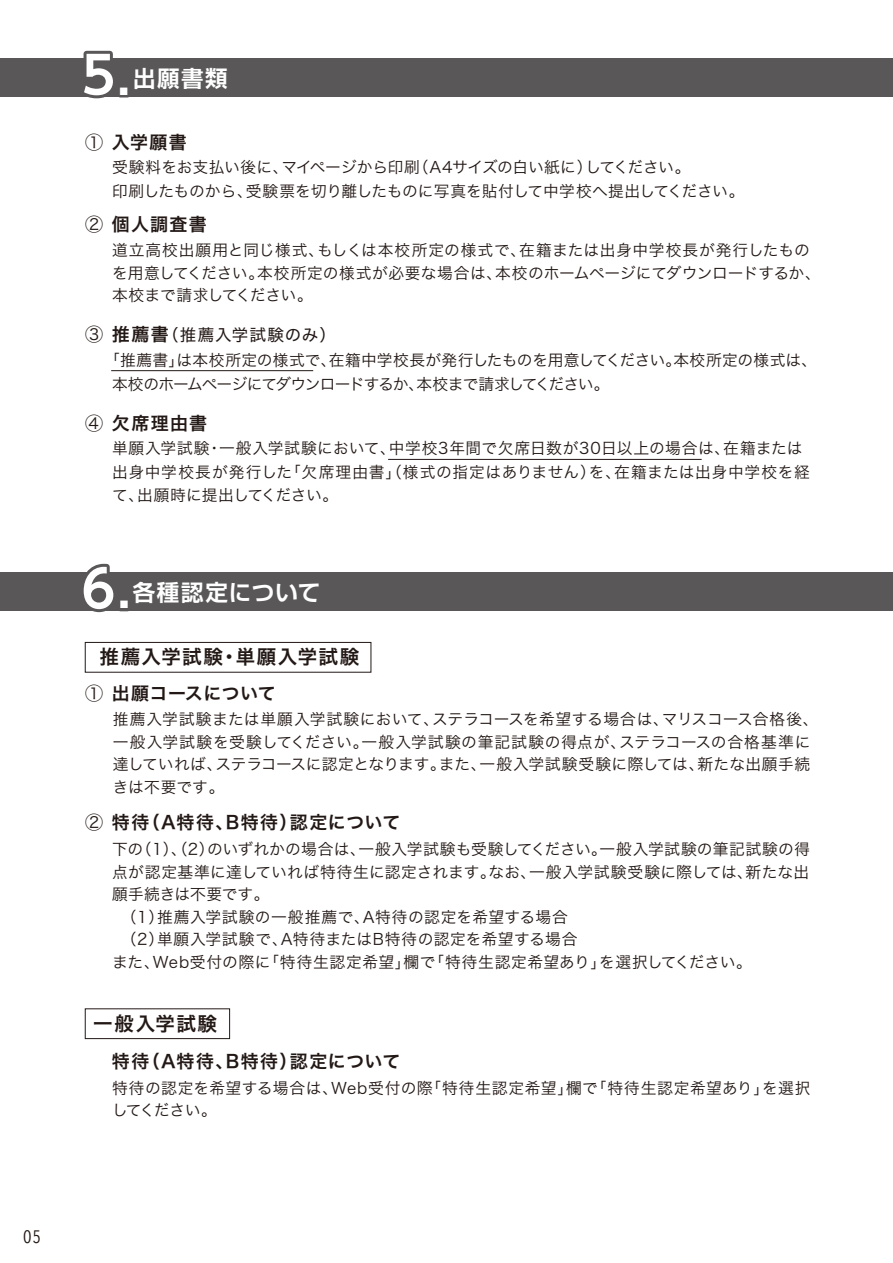
<style>
.page{position:relative;width:893px;height:1263px;background:#fff}
.page>*{position:absolute;margin:0;border:0;box-sizing:border-box;transform-origin:0 0}
.t1{font:700 22.5px "Shin Go Pro De";letter-spacing:.04em;color:#fff}
.t2{font:700 22.5px "Shin Go Pro De";letter-spacing:.06em;color:#fff}
.t3{font:19.5px "Hira Kaku Std W6";letter-spacing:.08em;color:#221815}
.t4{font:18px "Hira Kaku Std W6";letter-spacing:.06em;color:#221815}
.t5{font:18px "Hira Kaku Std W6";letter-spacing:.02em;color:#221815}
.t6{font:18px "Avenir Next Condensed";color:#221815}
.t7{font:16.5px "Hira Kaku Std W4";letter-spacing:.06em;color:#221815}
.t8{font:15.75px/22.5px "Hira Kaku Std W3";letter-spacing:.015em;color:#221815}
.t9{font:15.75px/24px "Hira Kaku Std W3";letter-spacing:.04em;color:#221815}
.t10{font:15.75px/24px "Hira Kaku Std W3";letter-spacing:-.03em;color:#221815}
.t11{font:15.75px/24px "Hira Kaku Std W3";letter-spacing:-.015em;color:#221815}
.t12{font:15.75px "Hira Kaku Std W3";letter-spacing:-.035em;color:#221815}
.s1{font-family:"UD Shin Go Pro De";font-size:51px}
.s2{font-family:"UD Shin Go Pro De";font-size:46.5px}
.s3{font-family:"Hira Kaku Std W3"}
.s4{font-family:"Hira Kaku Std W3";font-size:18px}
.s5{font-family:"Hira Kaku Std W6";font-size:18px}
</style>
<div class="page">
<div style="left:0;top:58px;width:893px;height:39px;background:#595757"></div>
<svg style="left:83px;top:50px;width:30px;height:49px"></svg>
<div style="left:0;top:572px;width:893px;height:39px;background:#595757"></div>
<svg style="left:84px;top:563px;width:249px;height:86px"></svg>
<hr style="left:111px;top:370px;width:202px;height:1px;background:#221815">
<hr style="left:388px;top:459px;width:314px;height:1px;background:#221815">
<div style="left:85px;top:642px;width:286px;height:31px;border:1px solid #221815"></div>
<div style="left:85px;top:1008px;width:145px;height:31px;border:1px solid #221815"></div>
<h1 class="t2" style="left:82px;top:60px;width:148px"><span class="s1">5</span><span class="s2">.</span>出願書類</h1>
<p class="t4" style="left:85px;top:128px;width:103px"><span class="s3">①</span> 入学願書</p>
<p class="t11" style="left:112px;top:155px;width:634px">受験料をお支払い後に、マイページから印刷（A4サイズの白い紙に）してください。<br>印刷したものから、受験票を切り離したものに写真を貼付して中学校へ提出してください。</p>
<p class="t4" style="left:85px;top:211px;width:123px"><span class="s3">②</span> 個人調査書</p>
<p class="t8" style="left:112px;top:239px;width:710px">道立高校出願用と同じ様式、もしくは本校所定の様式で、在籍または出身中学校長が発行したものを用意してください。本校所定の様式が必要な場合は、本校のホームページにてダウンロードするか、本校まで請求してください。</p>
<p class="t7" style="left:85px;top:322px;width:252px"><span class="s4">③</span> <span class="s5">推薦書</span>（推薦入学試験のみ）</p>
<p class="t10" style="left:112px;top:348px;width:707px;text-indent:-8px">「推薦書」は本校所定の様式で、在籍中学校長が発行したものを用意してください。本校所定の様式は、本校のホームページにてダウンロードするか、本校まで請求してください。</p>
<p class="t4" style="left:85px;top:410px;width:123px"><span class="s3">④</span> 欠席理由書</p>
<p class="t9" style="left:112px;top:436px;width:699px">単願入学試験・一般入学試験において、中学校3年間で欠席日数が30日以上の場合は、在籍または出身中学校長が発行した「欠席理由書」（様式の指定はありません）を、在籍または出身中学校を経</p>
<p class="t12" style="left:112px;top:483px;width:228px">て、出願時に提出してください。</p>
<h1 class="t1" style="left:82px;top:574px;width:240px"><span class="s1">6</span><span class="s2">.</span>各種認定について</h1>
<p class="t3" style="left:100px;top:641px;width:261px">推薦入学試験・単願入学試験</p>
<p class="t5" style="left:85px;top:679px;width:192px"><span class="s3">①</span> 出願コースについて</p>
<p class="t8" style="left:113px;top:708px;width:707px">推薦入学試験または単願入学試験において、ステラコースを希望する場合は、マリスコース合格後、一般入学試験を受験してください。一般入学試験の筆記試験の得点が、ステラコースの合格基準に達していれば、ステラコースに認定となります。また、一般入学試験受験に際しては、新たな出願手続きは不要です。</p>
<p class="t4" style="left:85px;top:808px;width:317px"><span class="s3">②</span> 特待（A特待、B特待）認定について</p>
<p class="t8" style="left:112px;top:838px;width:699px">下の（1）、（2）のいずれかの場合は、一般入学試験も受験してください。一般入学試験の筆記試験の得点が認定基準に達していれば特待生に認定されます。なお、一般入学試験受験に際しては、新たな出願手続きは不要です。<br>　（1）推薦入学試験の一般推薦で、A特待の認定を希望する場合<br>　（2）単願入学試験で、A特待またはB特待の認定を希望する場合<br>また、Web受付の際に「特待生認定希望」欄で「特待生認定希望あり」を選択してください。</p>
<p class="t3" style="left:93px;top:1009px;width:125px">一般入学試験</p>
<p class="t4" style="left:112px;top:1047px;width:290px">特待（A特待、B特待）認定について</p>
<p class="t8" style="left:112px;top:1076px;width:700px">特待の認定を希望する場合は、Web受付の際「特待生認定希望」欄で「特待生認定希望あり」を選択してください。</p>
<p class="t6" style="left:23px;top:1221px;width:19px">05</p>
</div>
